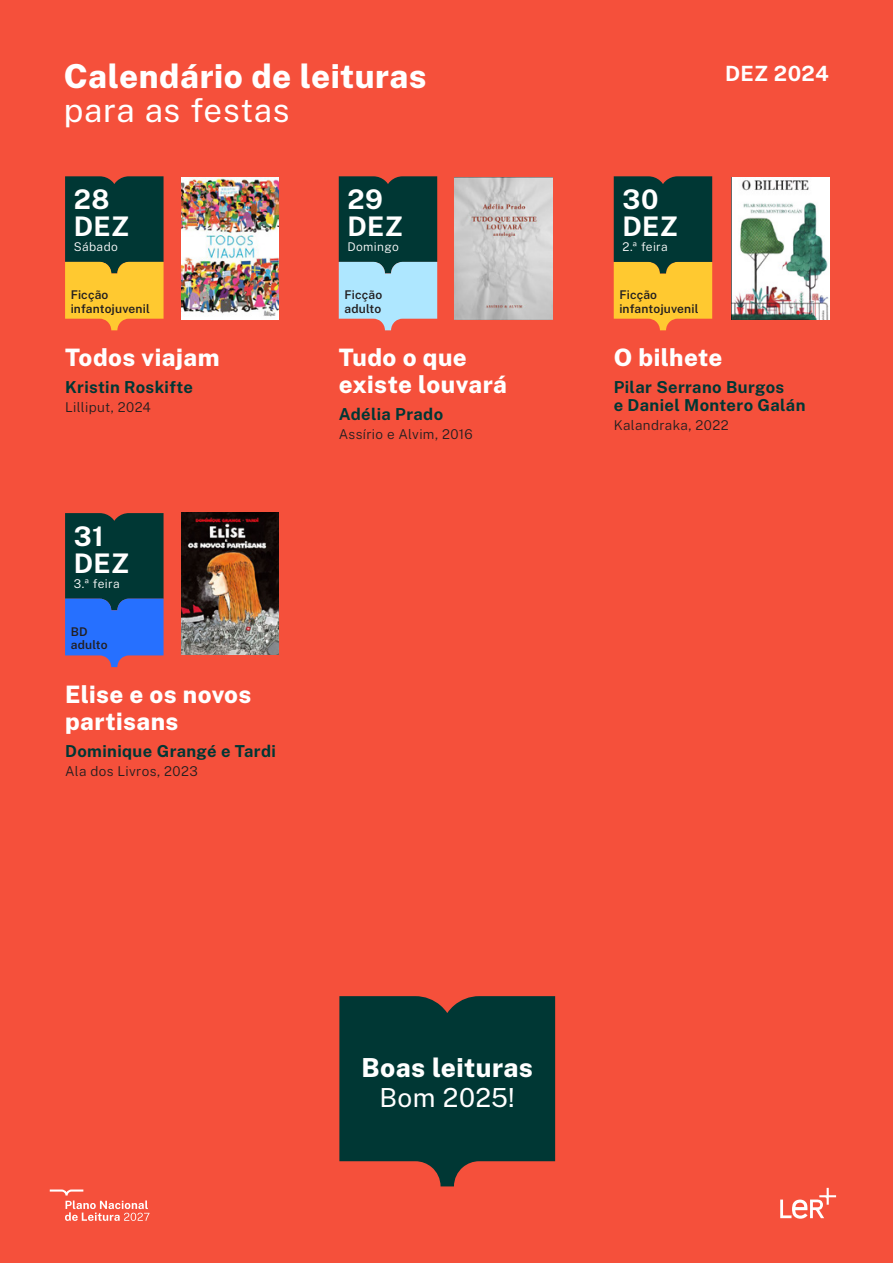
<style>
.page{position:relative;width:893px;height:1263px;background:#f5503b}
.page>*{position:absolute;margin:0;border:0;box-sizing:border-box;transform-origin:0 0}
.Titúlo{font:800 33px "Public Sans";letter-spacing:.015em;color:#fff}
.Titúlo-2{font:33px "Public Sans";letter-spacing:.02em;color:#fff}
.DATA_N__MES{font:700 27px/27px "Public Sans";letter-spacing:.015em;color:#fff}
.Titúlo-3{font:800 26.25px "Public Sans";letter-spacing:.015em;color:#fff}
.Titúlo-4{font:26.25px "Public Sans";letter-spacing:.015em;color:#fff}
.Titúlo_Livro{font:800 24px/27px "Public Sans";letter-spacing:.015em;color:#fff}
.DATA_N__MES-2{font:700 21px "Public Sans";letter-spacing:.015em;color:#fff}
.Autores{font:700 16.5px/18px "Public Sans";letter-spacing:.025em;color:#003734}
.Casa_Editora{font:300 13.5px "Public Sans";letter-spacing:.025em;color:#231f20}
.Categoria{font:600 12px/13.5px "Public Sans";letter-spacing:.015em;color:#231f20}
.Dia{font:300 12px "Public Sans";letter-spacing:.03em;color:#fff}
</style>
<div class="page">
<svg style="left:614px;top:176px;width:98px;height:154px;background:#6f6e33"></svg>
<img style="left:181px;top:177px;width:98px;height:142px">
<img style="left:181px;top:512px;width:98px;height:143px">
<img style="left:455px;top:177px;width:98px;height:142px">
<img style="left:731px;top:177px;width:98px;height:142px">
<svg style="left:65px;top:176px;width:99px;height:154px;background:#706e33"></svg>
<svg style="left:65px;top:513px;width:99px;height:154px;background:#204d7f"></svg>
<svg style="left:339px;top:176px;width:98px;height:154px;background:#51797f"></svg>
<svg style="left:780px;top:1188px;width:56px;height:31px"></svg>
<svg style="left:50px;top:1189px;width:99px;height:32px"></svg>
<svg style="left:339px;top:996px;width:216px;height:190px;background:#1f3a34"></svg>
<p class="Titúlo" style="left:64px;top:51px;width:364px">Calendário de leituras</p>
<p class="Titúlo-2" style="left:64px;top:87px;width:227px">para as festas</p>
<p class="DATA_N__MES" style="left:74px;top:184px;width:57px">28<br>DEZ</p>
<p class="Dia" style="left:74px;top:239px;width:46px">Sábado</p>
<p class="Categoria" style="left:71px;top:287px;width:81px">Ficção infantojuvenil</p>
<p class="Titúlo_Livro" style="left:65px;top:342px;width:156px">Todos viajam</p>
<p class="Autores" style="left:65px;top:377px;width:129px">Kristin Roskifte</p>
<p class="Casa_Editora" style="left:65px;top:398px;width:87px">Lilliput, 2024</p>
<p class="DATA_N__MES" style="left:74px;top:521px;width:57px">31<br>DEZ</p>
<p class="Dia" style="left:74px;top:575px;width:47px">3.ª feira</p>
<p class="Categoria" style="left:71px;top:624px;width:38px">BD adulto</p>
<p class="Titúlo_Livro" style="left:65px;top:679px;width:188px">Elise e os novos partisans</p>
<p class="Autores" style="left:65px;top:741px;width:212px">Dominique Grangé e Tardi</p>
<p class="Casa_Editora" style="left:65px;top:762px;width:134px">Ala dos Livros, 2023</p>
<p class="DATA_N__MES" style="left:347px;top:184px;width:57px">29<br>DEZ</p>
<p class="Dia" style="left:347px;top:239px;width:53px">Domingo</p>
<p class="Categoria" style="left:344px;top:287px;width:39px">Ficção adulto</p>
<p class="Titúlo_Livro" style="left:339px;top:342px;width:170px">Tudo o que existe louvará</p>
<p class="Autores" style="left:339px;top:404px;width:106px">Adélia Prado</p>
<p class="Casa_Editora" style="left:339px;top:425px;width:135px">Assírio e Alvim, 2016</p>
<p class="DATA_N__MES-2" style="left:725px;top:57px;width:105px">DEZ 2024</p>
<p class="DATA_N__MES" style="left:622px;top:184px;width:57px">30<br>DEZ</p>
<p class="Dia" style="left:622px;top:239px;width:47px">2.ª feira</p>
<p class="Categoria" style="left:619px;top:287px;width:81px">Ficção infantojuvenil</p>
<p class="Titúlo_Livro" style="left:614px;top:342px;width:110px">O bilhete</p>
<p class="Autores" style="left:614px;top:377px;width:193px">Pilar Serrano Burgos<br>e Daniel Montero Galán</p>
<p class="Casa_Editora" style="left:614px;top:416px;width:116px">Kalandraka, 2022</p>
<p class="Titúlo-3" style="left:361px;top:1048px;width:173px">Boas leituras</p>
<p class="Titúlo-4" style="left:380px;top:1079px;width:137px">Bom 2025!</p>
</div>
